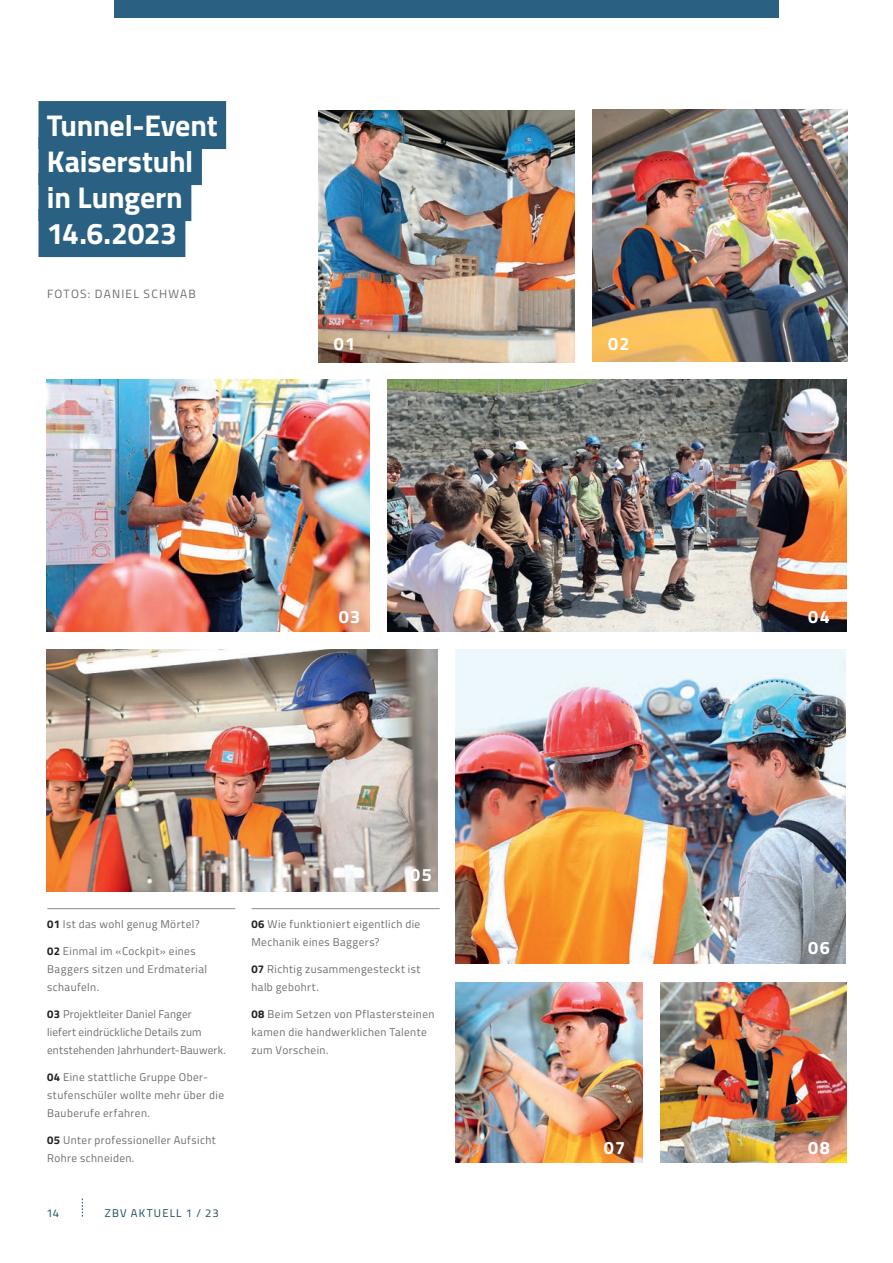
<style>
.page{position:relative;width:893px;height:1263px;background:#fff}
.page>*{position:absolute;margin:0;border:0;box-sizing:border-box;transform-origin:0 0}
.t1{font:700 30px/36px "Titillium";letter-spacing:-.01em;color:#fff}
.t2{font:700 18px "Titillium";letter-spacing:.07em;color:#fff}
.t3{font:12px "Titillium";letter-spacing:.1em;color:#6c6d70}
.t4{font:11.25px/18px "Titillium";letter-spacing:.035em;color:#6c6d70}
.t5{font:11.25px/18px "Titillium";letter-spacing:.01em;color:#6c6d70}
.t6{font:11.25px "Titillium";letter-spacing:.1em;color:#1a475a}
.s1{font-weight:700;color:#231f20}
</style>
<div class="page">
<svg style="left:82px;top:1198px;width:1px;height:18px"></svg>
<div style="left:114px;top:0;width:664px;height:18px;background:#2a6183"></div>
<img style="left:592px;top:109px;width:255px;height:252px">
<img style="left:456px;top:983px;width:186px;height:180px">
<img style="left:660px;top:982px;width:187px;height:180px">
<img style="left:456px;top:650px;width:390px;height:314px">
<img style="left:46px;top:649px;width:391px;height:243px">
<img style="left:387px;top:379px;width:460px;height:252px">
<img style="left:46px;top:379px;width:323px;height:252px">
<img style="left:319px;top:110px;width:255px;height:252px">
<div style="left:38px;top:101px;width:188px;height:48px;background:#2a6183"></div>
<div style="left:38px;top:137px;width:164px;height:48px;background:#2a6183"></div>
<div style="left:38px;top:173px;width:153px;height:48px;background:#2a6183"></div>
<div style="left:38px;top:209px;width:147px;height:48px;background:#2a6183"></div>
<hr style="left:47px;top:908px;width:188px;height:1px;background:#888c90">
<hr style="left:252px;top:908px;width:188px;height:1px;background:#888c90">
<h1 class="t1" style="left:47px;top:106px;width:172px">Tunnel-Event<br>Kaiserstuhl in Lungern<br>14.6.2023</h1>
<p class="t3" style="left:47px;top:285px;width:150px">FOTOS: DANIEL SCHWAB</p>
<h2 class="t2" style="left:334px;top:330px;width:23px">01</h2>
<h2 class="t2" style="left:339px;top:603px;width:23px">03</h2>
<p class="t4" style="left:47px;top:915px;width:154px"><span class="s1">01</span> Ist das wohl genug Mörtel?</p>
<p class="t4" style="left:47px;top:942px;width:161px"><span class="s1">02</span> Einmal im «Cockpit» eines<br>Baggers sitzen und Erdmaterial schaufeln.</p>
<p class="t5" style="left:47px;top:1005px;width:180px"><span class="s1">03</span> Projektleiter Daniel Fanger<br>liefert eindrückliche Details zum entstehenden Jahrhundert-Bauwerk.</p>
<p class="t4" style="left:47px;top:1068px;width:178px"><span class="s1">04</span> Eine stattliche Gruppe Ober&shy;stufenschüler wollte mehr über die<br>Bauberufe erfahren.</p>
<p class="t4" style="left:47px;top:1131px;width:170px"><span class="s1">05</span> Unter professioneller Aufsicht<br>Rohre schneiden.</p>
<p class="t6" style="left:46px;top:1204px;width:14px">14</p>
<p class="t6" style="left:105px;top:1204px;width:115px">ZBV AKTUELL 1 / 23</p>
<h2 class="t2" style="left:410px;top:861px;width:23px">05</h2>
<p class="t4" style="left:251px;top:915px;width:170px"><span class="s1">06</span> Wie funktioniert eigentlich die<br>Mechanik eines Baggers?</p>
<p class="t4" style="left:251px;top:960px;width:171px"><span class="s1">07</span> Richtig zusammengesteckt ist halb gebohrt.</p>
<p class="t4" style="left:251px;top:1005px;width:185px"><span class="s1">08</span> Beim Setzen von Pflastersteinen kamen die handwerklichen Talente zum Vorschein.</p>
<h2 class="t2" style="left:608px;top:330px;width:23px">02</h2>
<h2 class="t2" style="left:808px;top:603px;width:23px">04</h2>
<h2 class="t2" style="left:808px;top:934px;width:23px">06</h2>
<h2 class="t2" style="left:604px;top:1134px;width:23px">07</h2>
<h2 class="t2" style="left:808px;top:1134px;width:23px">08</h2>
</div>
